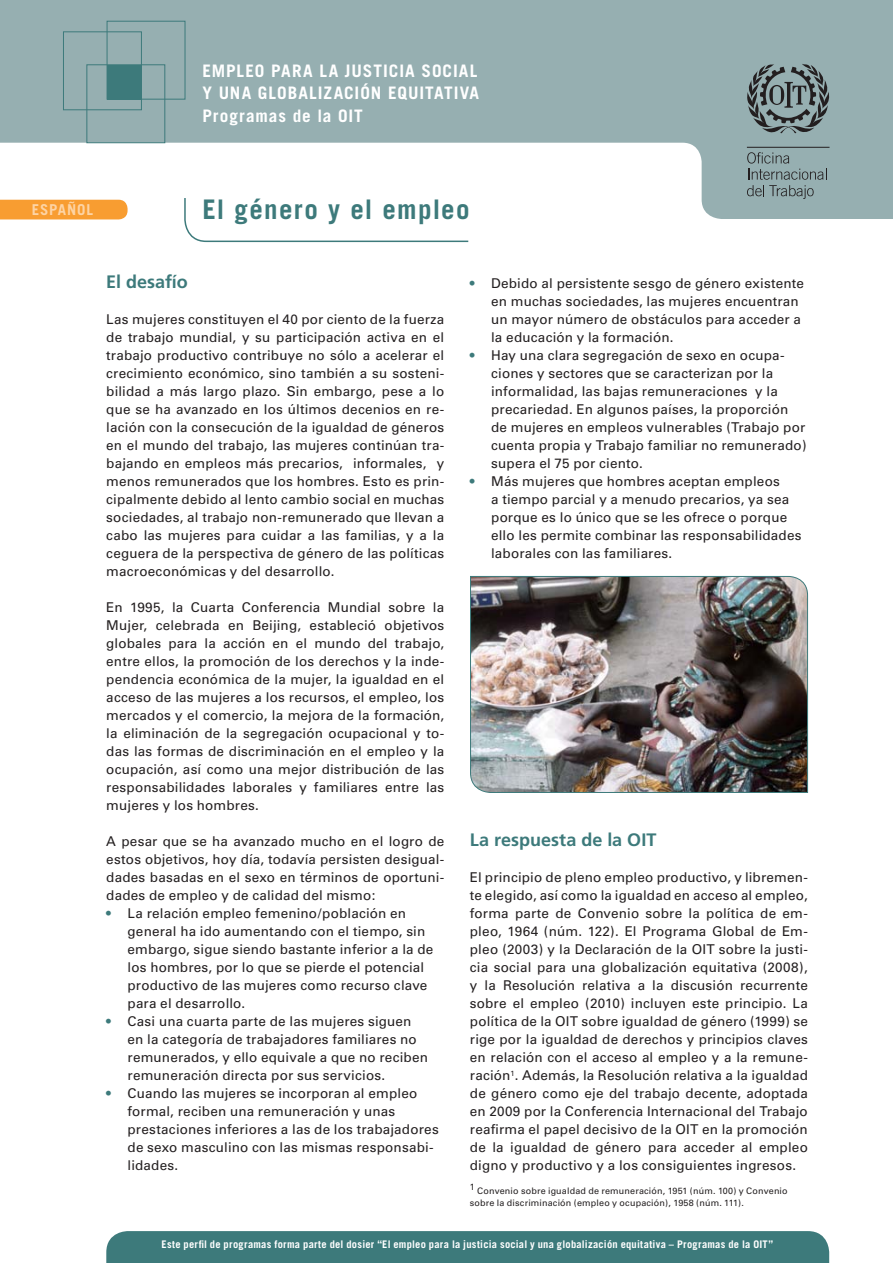
<style>
.page{position:relative;width:893px;height:1263px;background:#fff}
.page>*{position:absolute;margin:0;border:0;box-sizing:border-box;transform-origin:0 0}
.t1{font:700 27px "Trade Gothic";letter-spacing:.045em;color:#3d7a7b}
.t2{font:700 18px "Frutiger";color:#3d7a7b}
.t3{font:700 17.25px/22.5px "Trade Gothic";letter-spacing:.055em;color:#fff;text-align:justify}
.t4{font:700 15px "Trade Gothic";letter-spacing:.055em;color:#fdd4a5}
.t5{font:13.5px/18px "Univers";letter-spacing:.01em;color:#231f20}
.t6{font:700 10.5px "Trade Gothic";letter-spacing:.025em;color:#fff}
.t7{font:9px/12px "Univers";letter-spacing:.015em;color:#231f20}
.s1{color:#3d7a7b}
</style>
<div class="page">
<svg style="left:0;top:0;width:893px;height:219px;fill:#96afb1"></svg>
<div style="left:107px;top:65px;width:34px;height:34px;background:#3d7a7b"></div>
<div style="left:107px;top:21px;width:78px;height:79px;border:1px solid #3d7a7b"></div>
<div style="left:63px;top:31px;width:79px;height:79px;border:1px solid #3d7a7b"></div>
<div style="left:86px;top:64px;width:79px;height:79px;border:1px solid #3d7a7b"></div>
<div style="left:106px;top:1231px;width:723px;height:32px;background:#3d7a7b"></div>
<hr style="left:747px;top:147px;width:82px;height:1px;background:#231f20">
<svg style="left:747px;top:152px;width:80px;height:47px;background:#869b9d"></svg>
<svg style="left:747px;top:64px;width:83px;height:71px;background:#728283"></svg>
<div style="left:0;top:200px;width:128px;height:19px;background:#f89d31"></div>
<svg style="left:183px;top:197px;width:287px;height:46px"></svg>
<img style="left:470px;top:576px;width:338px;height:217px">
<p class="t3" style="left:202px;top:59px;width:278px">EMPLEO PARA LA JUSTICIA SOCIAL Y UNA GLOBALIZACIÓN EQUITATIVA Programas de la OIT</p>
<p class="t4" style="left:32px;top:200px;width:63px">ESPAÑOL</p>
<h1 class="t1" style="left:202px;top:193px;width:269px">El género y el empleo</h1>
<h2 class="t2" style="left:106px;top:271px;width:83px">El desafío</h2>
<p class="t5" style="left:106px;top:310px;width:340px;text-align:justify">Las mujeres constituyen el 40 por ciento de la fuerza de trabajo mundial, y su participación activa en el trabajo productivo contribuye no sólo a acelerar el crecimiento económico, sino también a su sosteni&shy;bilidad a más largo plazo. Sin embargo, pese a lo que se ha avanzado en los últimos decenios en re&shy;lación con la consecución de la igualdad de géneros en el mundo del trabajo, las mujeres continúan tra&shy;bajando en empleos más precarios, informales, y menos remunerados que los hombres. Esto es prin&shy;cipalmente debido al lento cambio social en muchas sociedades, al trabajo non-remunerado que llevan a cabo las mujeres para cuidar a las familias, y a la ceguera de la perspectiva de género de las políticas macroeconómicas y del desarrollo.</p>
<p class="t5" style="left:106px;top:598px;width:340px;text-align:justify">En 1995, la Cuarta Conferencia Mundial sobre la Mujer, celebrada en Beijing, estableció objetivos globales para la acción en el mundo del trabajo, entre ellos, la promoción de los derechos y la inde&shy;pendencia económica de la mujer, la igualdad en el acceso de las mujeres a los recursos, el empleo, los mercados y el comercio, la mejora de la formación, la eliminación de la segregación ocupacional y to&shy;das las formas de discriminación en el empleo y la ocupación, así como una mejor distribución de las responsabilidades laborales y familiares entre las mujeres y los hombres.</p>
<p class="t5" style="left:106px;top:832px;width:340px;text-align:justify">A pesar que se ha avanzado mucho en el logro de estos objetivos, hoy día, todavía persisten desigual&shy;dades basadas en el sexo en términos de oportuni&shy;dades de empleo y de calidad del mismo:</p>
<p class="t5" style="left:128px;top:904px;width:307px;text-indent:-21px"><span class="s1">•</span> La relación empleo femenino/población en general ha ido aumentando con el tiempo, sin embargo, sigue siendo bastante inferior a la de los hombres, por lo que se pierde el potencial productivo de las mujeres como recurso clave para el desarrollo.</p>
<p class="t5" style="left:128px;top:1012px;width:302px;text-indent:-21px"><span class="s1">•</span> Casi una cuarta parte de las mujeres siguen en la categoría de trabajadores familiares no remunerados, y ello equivale a que no reciben remuneración directa por sus servicios.</p>
<p class="t5" style="left:128px;top:1084px;width:313px;text-indent:-21px"><span class="s1">•</span> Cuando las mujeres se incorporan al empleo formal, reciben una remuneración y unas prestaciones inferiores a las de los trabajadores de sexo masculino con las mismas responsabi&shy;lidades.</p>
<p class="t5" style="left:491px;top:274px;width:314px;text-indent:-21px"><span class="s1">•</span> Debido al persistente sesgo de género existente en muchas sociedades, las mujeres encuentran un mayor número de obstáculos para acceder a la educación y la formación.</p>
<p class="t5" style="left:491px;top:346px;width:317px;text-indent:-21px"><span class="s1">•</span> Hay una clara segregación de sexo en ocupa&shy;ciones y sectores que se caracterizan por la informalidad, las bajas remuneraciones y la precariedad. En algunos países, la proporción de mujeres en empleos vulnerables (Trabajo por cuenta propia y Trabajo familiar no remunerado) supera el 75 por ciento.</p>
<p class="t5" style="left:491px;top:472px;width:312px;text-indent:-21px"><span class="s1">•</span> Más mujeres que hombres aceptan empleos<br>a tiempo parcial y a menudo precarios, ya sea porque es lo único que se les ofrece o porque ello les permite combinar las responsabilidades laborales con las familiares.</p>
<h2 class="t2" style="left:470px;top:829px;width:188px">La respuesta de la OIT</h2>
<p class="t5" style="left:470px;top:868px;width:340px;text-align:justify">El principio de pleno empleo productivo, y libremen&shy;te elegido, así como la igualdad en acceso al empleo, forma parte de Convenio sobre la política de em&shy;pleo, 1964 (núm. 122). El Programa Global de Em&shy;pleo (2003) y la Declaración de la OIT sobre la justi&shy;cia social para una globalización equitativa (2008), y la Resolución relativa a la discusión recurrente sobre el empleo (2010) incluyen este principio. La política de la OIT sobre igualdad de género (1999) se rige por la igualdad de derechos y principios claves en relación con el acceso al empleo y a la remune&shy;ración<sup>1</sup>. Además, la Resolución relativa a la igualdad de género como eje del trabajo decente, adoptada en 2009 por la Conferencia Internacional del Trabajo reafirma el papel decisivo de la OIT en la promoción de la igualdad de género para acceder al empleo digno y productivo y a los consiguientes ingresos.</p>
<p class="t7" style="left:470px;top:1180px;width:7px">1</p>
<p class="t7" style="left:470px;top:1185px;width:319px;text-indent:7px">Convenio sobre igualdad de remuneración, 1951 (núm. 100) y Convenio sobre la discriminación (empleo y ocupación), 1958 (núm. 111).</p>
<p class="t6" style="left:161px;top:1237px;width:613px">Este perfil de programas forma parte del dosier “El empleo para la justicia social y una globalización equitativa – Programas de la OIT”</p>
</div>
